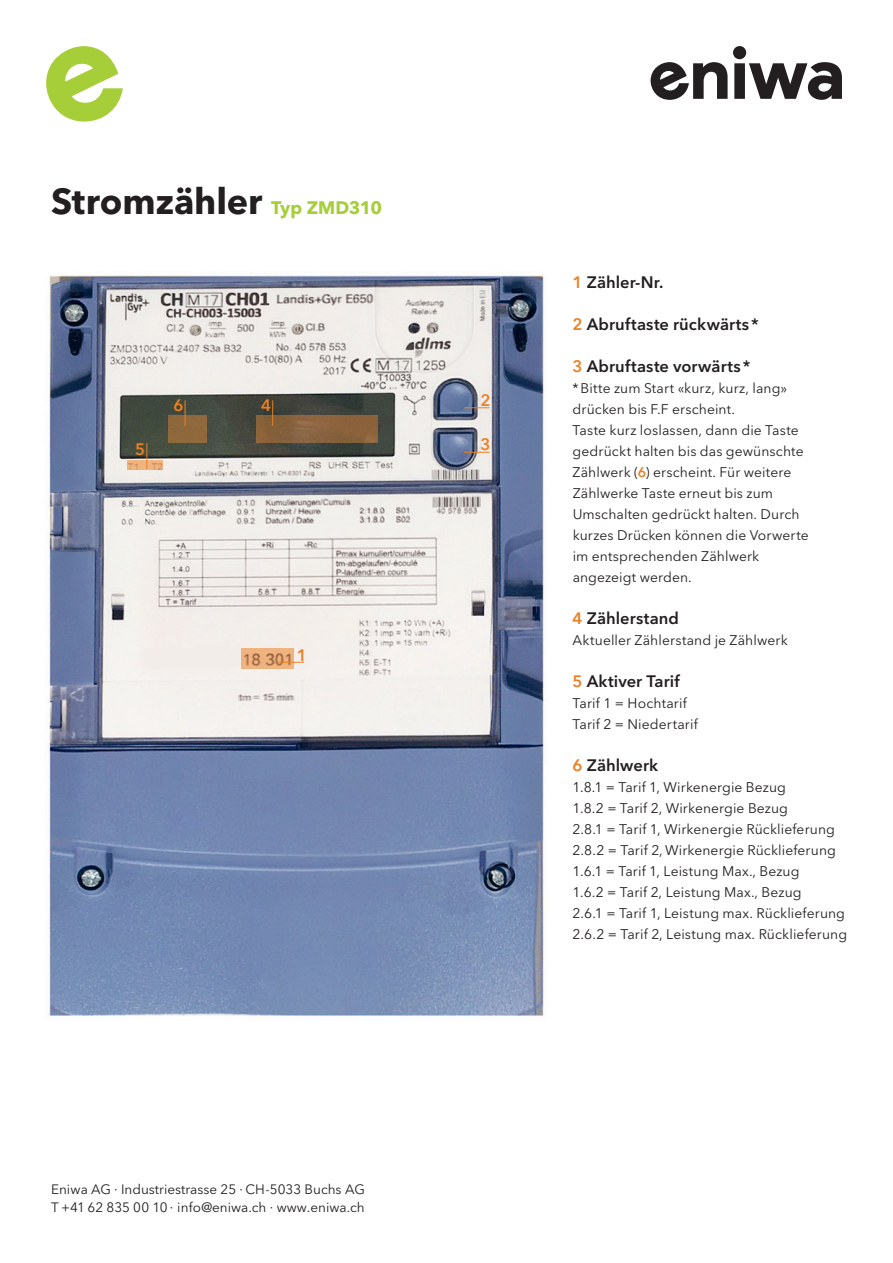
<style>
.page{position:relative;width:893px;height:1263px;background:#fff}
.page>*{position:absolute;margin:0;border:0;box-sizing:border-box;transform-origin:0 0}
.t1{font:700 36px "Avenir Next LT Pro";letter-spacing:-.005em;color:#231f20}
.t2{font:600 16.5px "Avenir Next LT Pro";letter-spacing:.005em;color:#231f20}
.t3{font:600 16.5px "Avenir Next LT Pro";color:#ea8023}
.t4{font:13.8px/21px "Avenir Next LT Pro";letter-spacing:.005em;color:#231f20}
.t5{font:13.5px/18px "Avenir Next LT Pro";color:#231f20}
.s1{font-size:18px;color:#a6ce39}
.s2{color:#ea8023}
.s3{font-weight:600;color:#ea8023}
</style>
<div class="page">
<img style="left:49px;top:275px;width:497px;height:741px">
<svg style="left:651px;top:46px;width:191px;height:54px"></svg>
<svg style="left:46px;top:46px;width:77px;height:76px"></svg>
<img style="left:242px;top:649px;width:51px;height:19px">
<img style="left:256px;top:415px;width:121px;height:27px">
<img style="left:169px;top:415px;width:37px;height:27px">
<img style="left:127px;top:461px;width:36px;height:9px">
<svg style="left:464px;top:407px;width:26px;height:1px"></svg>
<svg style="left:464px;top:452px;width:26px;height:1px"></svg>
<svg style="left:278px;top:662px;width:26px;height:1px"></svg>
<svg style="left:272px;top:400px;width:1px;height:26px"></svg>
<svg style="left:185px;top:400px;width:1px;height:26px"></svg>
<svg style="left:147px;top:443px;width:1px;height:26px"></svg>
<h1 class="t1" style="left:51px;top:180px;width:332px">Stromzähler <span class="s1">Typ ZMD310</span></h1>
<p class="t3" style="left:135px;top:439px;width:12px">5</p>
<p class="t3" style="left:174px;top:396px;width:12px">6</p>
<p class="t3" style="left:261px;top:396px;width:12px">4</p>
<p class="t3" style="left:297px;top:645px;width:12px">1</p>
<p class="t5" style="left:51px;top:1180px;width:315px">Eniwa AG · Industriestrasse 25 · CH-5033 Buchs AG<br>T +41 62 835 00 10 · info@eniwa.ch · www.eniwa.ch</p>
<p class="t3" style="left:480px;top:390px;width:12px">2</p>
<p class="t3" style="left:480px;top:434px;width:12px">3</p>
<p class="t2" style="left:573px;top:272px;width:92px"><span class="s2">1</span> Zähler-Nr.</p>
<p class="t2" style="left:573px;top:314px;width:188px"><span class="s2">2</span> Abruftaste rückwärts *</p>
<p class="t2" style="left:573px;top:356px;width:179px"><span class="s2">3</span> Abruftaste vorwärts *</p>
<p class="t4" style="left:573px;top:378px;width:238px">* Bitte zum Start «kurz, kurz, lang» drücken bis F.F erscheint.<br>Taste kurz loslassen, dann die Taste gedrückt halten bis das gewünschte<br>Zählwerk (<span class="s3">6</span>) erscheint. Für weitere<br>Zählwerke Taste erneut bis zum<br>Umschalten gedrückt halten. Durch kurzes Drücken können die Vorwerte im entsprechenden Zählwerk angezeigt werden.</p>
<p class="t2" style="left:573px;top:608px;width:108px"><span class="s2">4</span> Zählerstand</p>
<p class="t4" style="left:573px;top:630px;width:217px">Aktueller Zählerstand je Zählwerk</p>
<p class="t2" style="left:573px;top:671px;width:109px"><span class="s2">5</span> Aktiver Tarif</p>
<p class="t4" style="left:573px;top:693px;width:127px">Tarif 1 = Hochtarif<br>Tarif 2 = Niedertarif</p>
<p class="t2" style="left:573px;top:755px;width:87px"><span class="s2">6</span> Zählwerk</p>
<p class="t4" style="left:573px;top:777px;width:276px">1.8.1 = Tarif 1, Wirkenergie Bezug<br>1.8.2 = Tarif 2, Wirkenergie Bezug<br>2.8.1 = Tarif 1, Wirkenergie Rücklieferung 2.8.2 = Tarif 2, Wirkenergie Rücklieferung 1.6.1 = Tarif 1, Leistung Max., Bezug<br>1.6.2 = Tarif 2, Leistung Max., Bezug<br>2.6.1 = Tarif 1, Leistung max. Rücklieferung 2.6.2 = Tarif 2, Leistung max. Rücklieferung</p>
</div>
